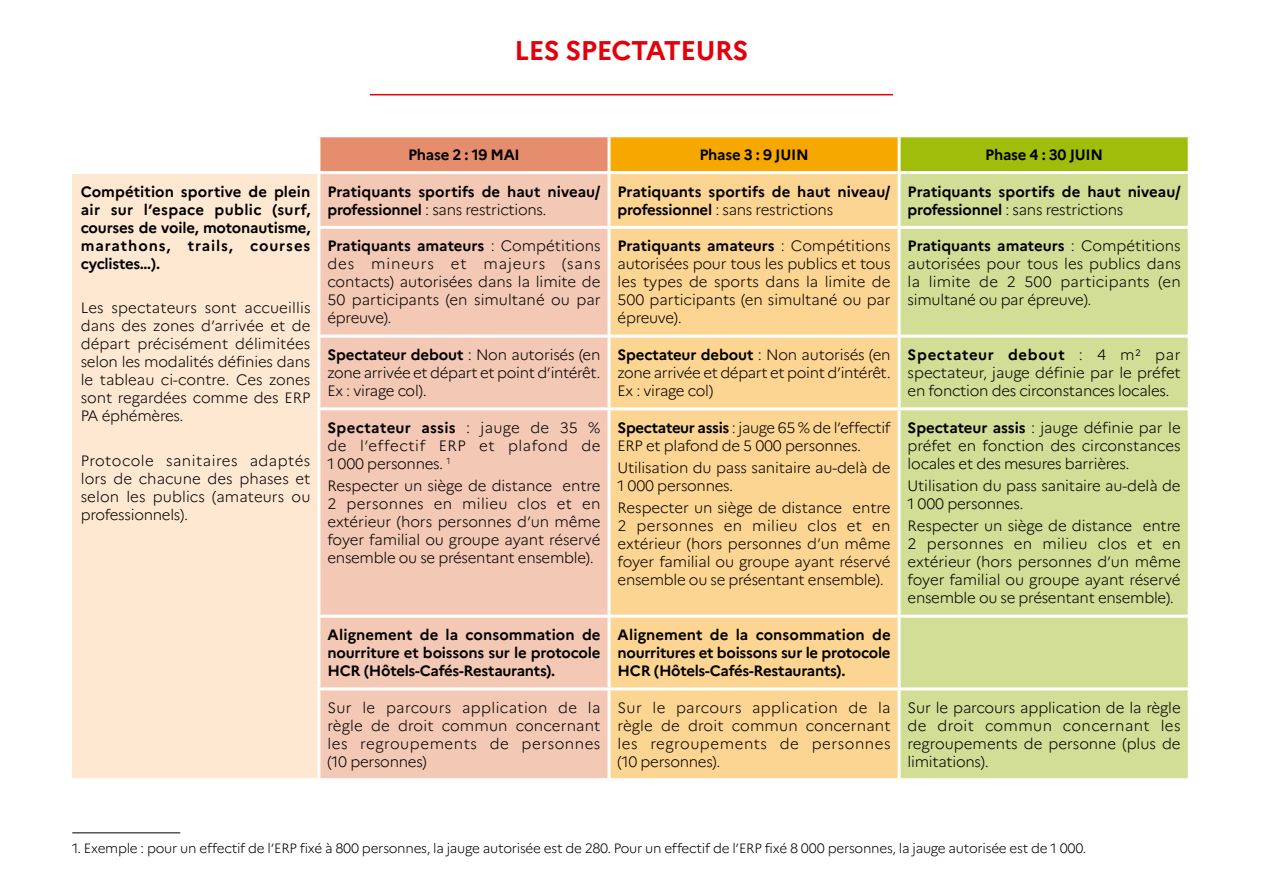
<style>
.page{position:relative;width:1263px;height:893px;background:#fff}
.page>*{position:absolute;margin:0;border:0;box-sizing:border-box;transform-origin:0 0}
.t1{font:700 27px "Marianne";color:#e3000b}
.t2{font:300 15px/18px "Marianne";letter-spacing:-.015em;color:#000;text-align:justify}
.t3{font:700 15px/18px "Marianne";color:#000;text-align:justify}
.t4{font:300 13.5px "Marianne";letter-spacing:-.02em;color:#000}
.s1{font-weight:300}
.s2{font-weight:700}
</style>
<div class="page">
<hr style="left:370px;top:94px;width:523px;height:1px;background:#e3000b">
<div style="left:319px;top:136px;width:290px;height:37px;background:#e58d6c"></div>
<div style="left:609px;top:136px;width:290px;height:37px;background:#f7a800"></div>
<div style="left:899px;top:136px;width:290px;height:37px;background:#a1bd0b"></div>
<div style="left:72px;top:173px;width:247px;height:607px;background:#fee8d1"></div>
<div style="left:320px;top:174px;width:287px;height:604px;background:#f3c8b4"></div>
<div style="left:610px;top:174px;width:287px;height:604px;background:#fdd592"></div>
<div style="left:900px;top:174px;width:288px;height:604px;background:#d2dd96"></div>
<hr style="left:607px;top:137px;width:3px;height:34px;background:#fff">
<hr style="left:317px;top:137px;width:3px;height:34px;background:#fff">
<hr style="left:897px;top:137px;width:3px;height:34px;background:#fff">
<hr style="left:319px;top:134px;width:290px;height:3px;background:#fff">
<hr style="left:609px;top:134px;width:290px;height:3px;background:#fff">
<hr style="left:899px;top:134px;width:292px;height:3px;background:#fff">
<hr style="left:1188px;top:137px;width:3px;height:34px;background:#fff">
<hr style="left:72px;top:171px;width:247px;height:3px;background:#fff">
<hr style="left:319px;top:171px;width:290px;height:3px;background:#fff">
<hr style="left:609px;top:171px;width:290px;height:3px;background:#fff">
<hr style="left:899px;top:171px;width:292px;height:3px;background:#fff">
<hr style="left:72px;top:778px;width:247px;height:3px;background:#fff">
<hr style="left:317px;top:174px;width:3px;height:52px;background:#fff">
<hr style="left:317px;top:229px;width:3px;height:106px;background:#fff">
<hr style="left:317px;top:338px;width:3px;height:69px;background:#fff">
<hr style="left:317px;top:410px;width:3px;height:205px;background:#fff">
<hr style="left:317px;top:618px;width:3px;height:69px;background:#fff">
<hr style="left:317px;top:690px;width:3px;height:88px;background:#fff">
<hr style="left:317px;top:226px;width:292px;height:3px;background:#fff">
<hr style="left:609px;top:226px;width:290px;height:3px;background:#fff">
<hr style="left:899px;top:226px;width:292px;height:3px;background:#fff">
<hr style="left:317px;top:335px;width:292px;height:3px;background:#fff">
<hr style="left:609px;top:335px;width:290px;height:3px;background:#fff">
<hr style="left:899px;top:335px;width:292px;height:3px;background:#fff">
<hr style="left:317px;top:407px;width:292px;height:3px;background:#fff">
<hr style="left:609px;top:407px;width:290px;height:3px;background:#fff">
<hr style="left:899px;top:407px;width:292px;height:3px;background:#fff">
<hr style="left:317px;top:615px;width:292px;height:3px;background:#fff">
<hr style="left:609px;top:615px;width:290px;height:3px;background:#fff">
<hr style="left:899px;top:615px;width:292px;height:3px;background:#fff">
<hr style="left:317px;top:687px;width:292px;height:3px;background:#fff">
<hr style="left:609px;top:687px;width:290px;height:3px;background:#fff">
<hr style="left:899px;top:687px;width:292px;height:3px;background:#fff">
<hr style="left:72px;top:832px;width:108px;height:1px;background:#000">
<h1 class="t1" style="left:514px;top:34px;width:100px">LES SPECTATEURS</h1>
<p class="t3" style="left:81px;top:182px;width:231px">Compétition sportive de plein air sur l’espace public (surf, courses de voile, motonautisme, marathons, trails, courses cyclistes…).</p>
<p class="t2" style="left:81px;top:299px;width:231px">Les spectateurs sont accueillis dans des zones d’arrivée et de départ précisément délimitées selon les modalités définies dans le tableau ci-contre. Ces zones sont regardées comme des ERP PA éphémères.</p>
<p class="t2" style="left:81px;top:451px;width:231px">Protocole sanitaires adaptés lors de chacune des phases et selon les publics (amateurs ou professionnels).</p>
<p class="t3" style="left:408px;top:145px;width:104px">Phase 2 : 19 MAI</p>
<p class="t3" style="left:699px;top:145px;width:91px">Phase 3 : 9 JUIN</p>
<p class="t3" style="left:985px;top:145px;width:100px">Phase 4 : 30 JUIN</p>
<p class="t3" style="left:327px;top:182px;width:275px">Pratiquants sportifs de haut niveau/ professionnel <span class="s1">: sans restrictions.</span></p>
<p class="t3" style="left:617px;top:182px;width:275px">Pratiquants sportifs de haut niveau/ professionnel <span class="s1">: sans restrictions</span></p>
<p class="t3" style="left:908px;top:182px;width:275px">Pratiquants sportifs de haut niveau/ professionnel <span class="s1">: sans restrictions</span></p>
<p class="t2" style="left:327px;top:237px;width:275px"><span class="s2">Pratiquants amateurs</span> : Compétitions des mineurs et majeurs (sans contacts) autorisées dans la limite de 50 participants (en simultané ou par épreuve).</p>
<p class="t2" style="left:617px;top:237px;width:275px"><span class="s2">Pratiquants amateurs</span> : Compétitions autorisées pour tous les publics et tous les types de sports dans la limite de 500 participants (en simultané ou par épreuve).</p>
<p class="t2" style="left:908px;top:237px;width:275px"><span class="s2">Pratiquants amateurs</span> : Compétitions autorisées pour tous les publics dans la limite de 2 500 participants (en simultané ou par épreuve).</p>
<p class="t2" style="left:327px;top:346px;width:275px"><span class="s2">Spectateur debout</span> : Non autorisés (en zone arrivée et départ et point d’intérêt.<br>Ex : virage col).</p>
<p class="t2" style="left:617px;top:346px;width:275px"><span class="s2">Spectateur debout</span> : Non autorisés (en zone arrivée et départ et point d’intérêt.<br>Ex : virage col)</p>
<p class="t2" style="left:908px;top:346px;width:275px"><span class="s2">Spectateur debout</span> : 4 m2 par spectateur, jauge définie par le préfet en fonction des circonstances locales.</p>
<p class="t2" style="left:327px;top:419px;width:275px"><span class="s2">Spectateur assis</span> : jauge de 35 % de l’effectif ERP et plafond de 1 000 personnes. <sup>1</sup></p>
<p class="t2" style="left:327px;top:477px;width:275px">Respecter un siège de distance entre 2 personnes en milieu clos et en extérieur (hors personnes d’un même foyer familial ou groupe ayant réservé ensemble ou se présentant ensemble).</p>
<p class="t2" style="left:908px;top:418px;width:275px"><span class="s2">Spectateur assis</span> : jauge définie par le préfet en fonction des circonstances locales et des mesures barrières.</p>
<p class="t2" style="left:908px;top:477px;width:274px">Utilisation du pass sanitaire au-delà de<br>1 000 personnes.</p>
<p class="t2" style="left:908px;top:517px;width:275px">Respecter un siège de distance entre 2 personnes en milieu clos et en extérieur (hors personnes d’un même foyer familial ou groupe ayant réservé ensemble ou se présentant ensemble).</p>
<p class="t2" style="left:617px;top:418px;width:275px"><span class="s2">Spectateur assis</span> : jauge 65 % de l’effectif<br>ERP et plafond de 5 000 personnes.</p>
<p class="t2" style="left:617px;top:459px;width:274px">Utilisation du pass sanitaire au-delà de<br>1 000 personnes.</p>
<p class="t2" style="left:617px;top:499px;width:275px">Respecter un siège de distance entre 2 personnes en milieu clos et en extérieur (hors personnes d’un même foyer familial ou groupe ayant réservé ensemble ou se présentant ensemble).</p>
<p class="t3" style="left:327px;top:626px;width:275px">Alignement de la consommation de nourriture et boissons sur le protocole HCR</p>
<p class="t3" style="left:364px;top:662px;width:193px">(H ôtels-Cafés-Restaurants).</p>
<p class="t3" style="left:617px;top:626px;width:275px">Alignement de la consommation de nourritures et boissons sur le protocole HCR</p>
<p class="t3" style="left:654px;top:662px;width:193px">(H ôtels-Cafés-Restaurants).</p>
<p class="t2" style="left:327px;top:698px;width:275px">Sur le parcours application de la règle de droit commun concernant les regroupements de personnes (10 personnes)</p>
<p class="t2" style="left:617px;top:698px;width:275px">Sur le parcours application de la règle de droit commun concernant les regroupements de personnes (10 personnes).</p>
<p class="t2" style="left:907px;top:698px;width:275px">Sur le parcours application de la règle de droit commun concernant les regroupements de personne (plus de limitations).</p>
<p class="t4" style="left:72px;top:840px;width:1016px">1. Exemple : pour un effectif de l’ERP fixé à 800 personnes, la jauge autorisée est de 280. Pour un effectif de l’ERP fixé 8 000 personnes, la jauge autorisée est de 1 000.</p>
</div>
